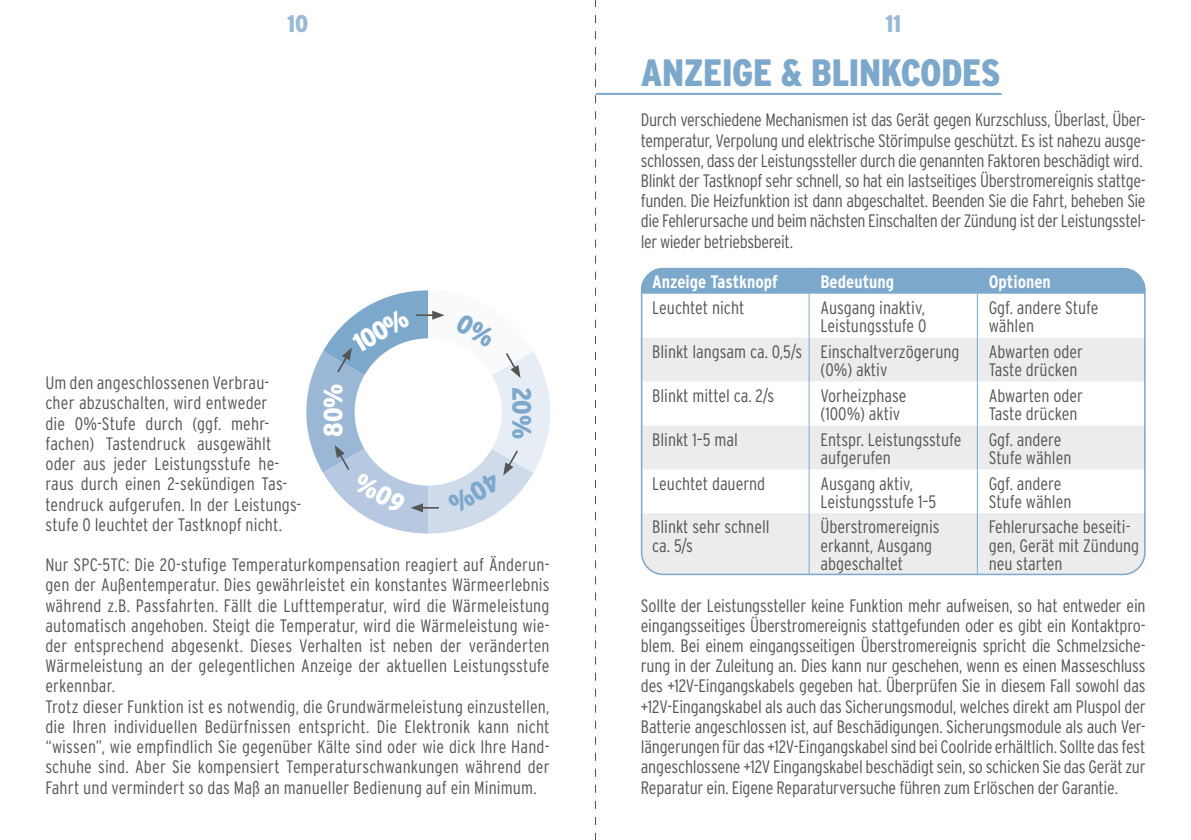
<style>
.page{position:relative;width:1191px;height:840px;background:#fff}
.page>*{position:absolute;margin:0;border:0;box-sizing:border-box;transform-origin:0 0}
.t1{font:900 condensed 38px "Interstate";letter-spacing:-.01em;color:#7ca8cc}
.t2{font:900 condensed 26.6px "Interstate";color:#fff}
.t3{font:900 condensed 26.6px "Interstate";color:#7ca8cc}
.t4{font:900 condensed 24px "Interstate";color:#9ab8d6}
.t5{font:300 condensed 18px/20.2px "Interstate";color:#555554}
.t6{font:300 condensed 18px/20.2px "Interstate";letter-spacing:-.02em;color:#555554}
.t7{font:700 condensed 18px "Interstate";color:#fff}
</style>
<div class="page">
<hr style="left:596px;top:93px;width:405px;height:2px;background:#7ca8cc">
<svg style="left:641px;top:337px;width:504px;height:238px;fill:#ececec"></svg>
<div style="left:641px;top:268px;width:504px;height:25px;background:#7ca8cc"></div>
<hr style="left:808px;top:293px;width:1px;height:44px;background:#7ca8cc">
<hr style="left:977px;top:293px;width:1px;height:44px;background:#7ca8cc">
<hr style="left:808px;top:337px;width:1px;height:44px;background:#7ca8cc">
<hr style="left:977px;top:337px;width:1px;height:44px;background:#7ca8cc">
<hr style="left:808px;top:381px;width:1px;height:44px;background:#7ca8cc">
<hr style="left:977px;top:381px;width:1px;height:44px;background:#7ca8cc">
<hr style="left:808px;top:425px;width:1px;height:44px;background:#7ca8cc">
<hr style="left:977px;top:425px;width:1px;height:44px;background:#7ca8cc">
<hr style="left:808px;top:469px;width:1px;height:44px;background:#7ca8cc">
<hr style="left:977px;top:469px;width:1px;height:44px;background:#7ca8cc">
<hr style="left:808px;top:513px;width:1px;height:62px;background:#7ca8cc">
<hr style="left:977px;top:513px;width:1px;height:62px;background:#7ca8cc">
<div style="left:641px;top:268px;width:504px;height:307px;border:2px solid #7ca8cc;border-radius:22px"></div>
<svg style="left:595px;top:0;width:1px;height:839px"></svg>
<svg style="left:306px;top:290px;width:244px;height:243px"></svg>
<h3 class="t4" style="left:287px;top:11px;width:23px">10</h3>
<h3 class="t4" style="left:885px;top:11px;width:17px">11</h3>
<h1 class="t1" style="left:641px;top:51px;width:361px">ANZEIGE &amp; BLINKCODES</h1>
<h2 class="t2" style="left:348px;top:332px;width:60px;rotate:-30deg">100%</h2>
<p class="t5" style="left:45px;top:372px;width:257px">Um den angeschlossenen Verbrau&shy;cher abzuschalten, wird entweder<br>die 0%-Stufe durch (ggf. mehr&shy;fachen) Tastendruck ausgewählt oder aus jeder Leistungsstufe he&shy;raus durch einen 2-sekündigen Tas&shy;tendruck aufgerufen. In der Leistungs&shy;stufe 0 leuchtet der Tastknopf nicht.</p>
<p class="t5" style="left:45px;top:554px;width:506px">Nur SPC-5TC: Die 20-stufige Temperaturkompensation reagiert auf Änderun&shy;gen der Außentemperatur. Dies gewährleistet ein konstantes Wärmeerlebnis während z.B. Passfahrten. Fällt die Lufttemperatur, wird die Wärmeleistung automatisch angehoben. Steigt die Temperatur, wird die Wärmeleistung wie&shy;der entsprechend abgesenkt. Dieses Verhalten ist neben der veränderten Wärmeleistung an der gelegentlichen Anzeige der aktuellen Leistungsstufe erkennbar.<br>Trotz dieser Funktion ist es notwendig, die Grundwärmeleistung einzustellen, die Ihren individuellen Bedürfnissen entspricht. Die Elektronik kann nicht “wissen”, wie empfindlich Sie gegenüber Kälte sind oder wie dick Ihre Hand&shy;schuhe sind. Aber Sie kompensiert Temperaturschwankungen während der Fahrt und vermindert so das Maß an manueller Bedienung auf ein Minimum.</p>
<h2 class="t2" style="left:318px;top:436px;width:55px;rotate:-90deg">80%</h2>
<h2 class="t3" style="left:537px;top:386px;width:53px;rotate:90deg">20%</h2>
<p class="t6" style="left:641px;top:110px;width:506px">Durch verschiedene Mechanismen ist das Gerät gegen Kurzschluss, Überlast, Über&shy;temperatur, Verpolung und elektrische Störimpulse geschützt. Es ist nahezu ausge&shy;schlossen, dass der Leistungssteller durch die genannten Faktoren beschädigt wird.<br>Blinkt der Tastknopf sehr schnell, so hat ein lastseitiges Überstromereignis stattge&shy;funden. Die Heizfunktion ist dann abgeschaltet. Beenden Sie die Fahrt, beheben Sie die Fehlerursache und beim nächsten Einschalten der Zündung ist der Leistungsstel&shy;ler wieder betriebsbereit.</p>
<p class="t7" style="left:652px;top:271px;width:127px">Anzeige Tastknopf</p>
<p class="t7" style="left:820px;top:271px;width:75px">Bedeutung</p>
<p class="t7" style="left:988px;top:271px;width:64px">Optionen</p>
<p class="t5" style="left:652px;top:297px;width:94px">Leuchtet nicht</p>
<p class="t5" style="left:820px;top:298px;width:107px;line-height:18px">Ausgang inaktiv,<br>Leistungsstufe 0</p>
<p class="t5" style="left:988px;top:298px;width:111px;line-height:18px">Ggf. andere Stufe wählen</p>
<p class="t5" style="left:820px;top:342px;width:141px;line-height:18px;text-indent:-168px">Blinkt langsam ca. 0,5/s Einschaltverzögerung (0%) aktiv</p>
<p class="t5" style="left:988px;top:342px;width:96px;line-height:18px">Abwarten oder<br>Taste drücken</p>
<p class="t5" style="left:652px;top:385px;width:124px">Blinkt mittel ca. 2/s</p>
<p class="t5" style="left:820px;top:386px;width:88px;line-height:18px">Vorheizphase (100%) aktiv</p>
<p class="t5" style="left:988px;top:386px;width:96px;line-height:18px">Abwarten oder<br>Taste drücken</p>
<p class="t5" style="left:652px;top:429px;width:87px">Blinkt 1–5 mal</p>
<p class="t5" style="left:820px;top:430px;width:143px;line-height:18px">Entspr. Leistungsstufe aufgerufen</p>
<p class="t5" style="left:988px;top:430px;width:84px;line-height:18px">Ggf. andere<br>Stufe wählen</p>
<p class="t5" style="left:652px;top:472px;width:115px">Leuchtet dauernd</p>
<p class="t5" style="left:820px;top:474px;width:117px;line-height:18px">Ausgang aktiv,<br>Leistungsstufe 1–5</p>
<p class="t5" style="left:988px;top:474px;width:84px;line-height:18px">Ggf. andere<br>Stufe wählen</p>
<p class="t5" style="left:652px;top:517px;width:119px;line-height:18px">Blinkt sehr schnell ca. 5/s</p>
<p class="t5" style="left:820px;top:517px;width:121px;line-height:18px">Überstromereignis erkannt, Ausgang abgeschaltet</p>
<p class="t5" style="left:988px;top:517px;width:152px;line-height:18px">Fehlerursache beseiti&shy;gen, Gerät mit Zündung neu starten</p>
<p class="t5" style="left:641px;top:594px;width:506px;text-align:justify">Sollte der Leistungssteller keine Funktion mehr aufweisen, so hat entweder ein eingangsseitiges Überstromereignis stattgefunden oder es gibt ein Kontaktpro&shy;blem. Bei einem eingangsseitigen Überstromereignis spricht die Schmelzsiche&shy;rung in der Zuleitung an. Dies kann nur geschehen, wenn es einen Masseschluss des +12V-Eingangskabels gegeben hat. Überprüfen Sie in diesem Fall sowohl das +12V-Eingangskabel als auch das Sicherungsmodul, welches direkt am Pluspol der Batterie angeschlossen ist, auf Beschädigungen. Sicherungsmodule als auch Ver&shy;längerungen für das +12V-Eingangskabel sind bei Coolride erhältlich. Sollte das fest angeschlossene +12V Eingangskabel beschädigt sein, so schicken Sie das Gerät zur Reparatur ein. Eigene Reparaturversuche führen zum Erlöschen der Garantie.</p>
</div>
